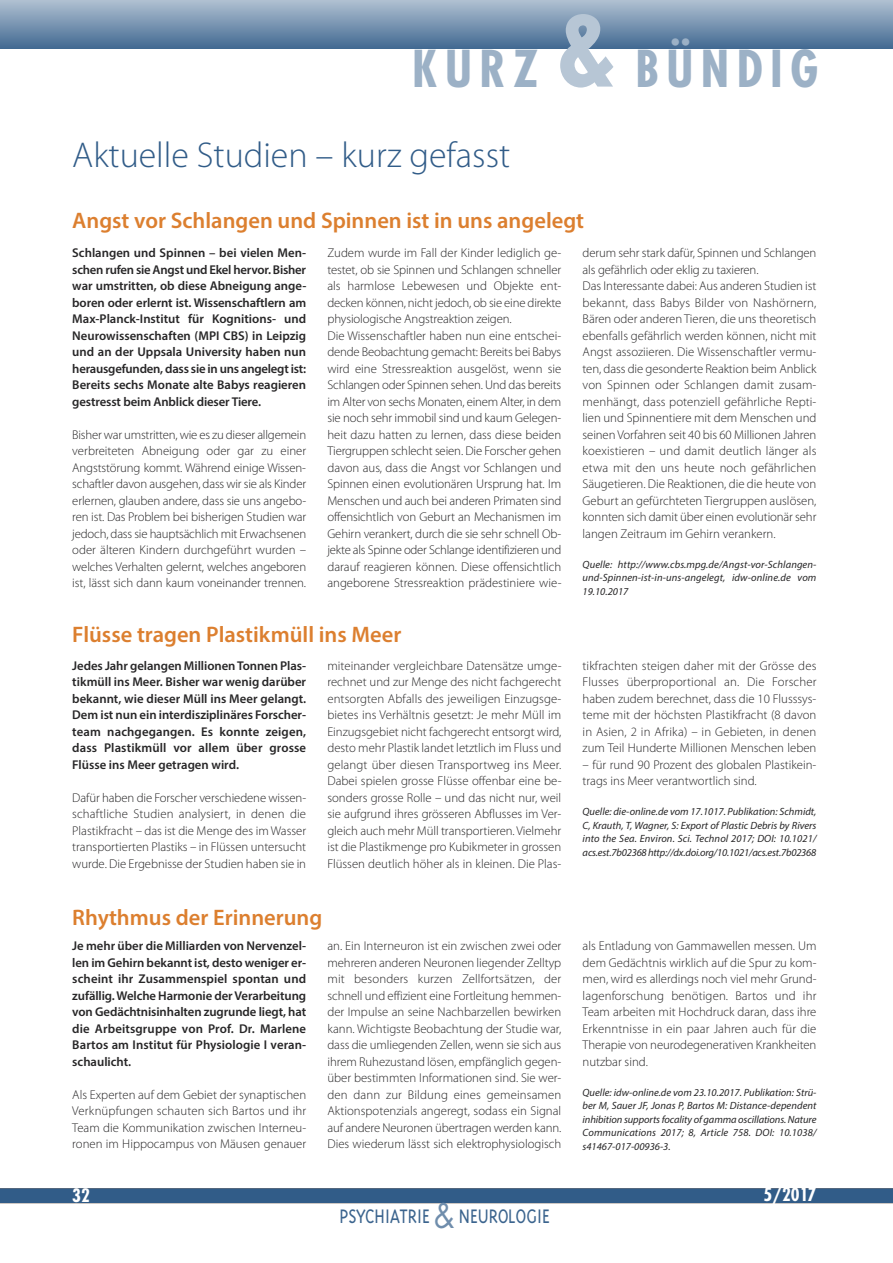
<style>
.page{position:relative;width:893px;height:1263px;background:#fff}
.page>*{position:absolute;margin:0;border:0;box-sizing:border-box;transform-origin:0 0}
.t1{font:700 condensed 49.5px "Futura";letter-spacing:.15em;color:#9cb1c6}
.t2{font:300 36px "Myriad Pro";color:#315c88}
.t3{font:600 22.5px "Myriad Pro";color:#dc7f2f}
.t4{font:300 22.5px "Triplex";color:#3b648e;scale:.88 1}
.t5{font:700 condensed 18px "Futura";color:#fff}
.t6{font:300 12.75px/16.5px "Myriad Pro";color:#272627;text-align:justify}
.t7{font:600 12.75px/16.5px "Myriad Pro";color:#272627;text-align:justify}
.t8{font:italic 10.5px/13.5px "Myriad Pro";letter-spacing:.01em;color:#272627;text-align:justify}
.s1{font-size:99px;color:#b7c6d5}
.s2{font-family:"Futura";font-weight:400;font-size:33px;color:#6f8dac}
</style>
<div class="page">
<div style="left:0;top:1188px;width:893px;height:15px;background:#315c88"></div>
<div style="left:0;top:0;width:893px;height:48px;background:linear-gradient(to bottom,#b0c0d1,#466c94)"></div>
<h1 class="t1" style="left:412px;top:47px;width:407px">KURZ <span class="s1">&amp;</span> BÜNDIG</h1>
<h2 class="t2" style="left:72px;top:142px;width:439px">Aktuelle Studien – kurz gefasst</h2>
<h3 class="t3" style="left:72px;top:212px;width:513px">Angst vor Schlangen und Spinnen ist in uns angelegt</h3>
<p class="t7" style="left:72px;top:246px;width:236px">Schlangen und Spinnen – bei vielen Men&shy;schen rufen sie Angst und Ekel hervor. Bisher war umstritten, ob diese Abneigung ange&shy;boren oder erlernt ist. Wissenschaftlern am Max-Planck-Institut für Kognitions- und Neurowissenschaften (MPI CBS) in Leipzig und an der Uppsala University haben nun herausgefunden, dass sie in uns angelegt ist:<br>Bereits sechs Monate alte Babys reagieren gestresst beim Anblick dieser Tiere.</p>
<p class="t6" style="left:72px;top:427px;width:235px">Bisher war umstritten, wie es zu dieser allgemein verbreiteten Abneigung oder gar zu einer Angststörung kommt. Während einige Wissen&shy;schaftler davon ausgehen, dass wir sie als Kinder erlernen, glauben andere, dass sie uns angebo&shy;ren ist. Das Problem bei bisherigen Studien war jedoch, dass sie hauptsächlich mit Erwachsenen oder älteren Kindern durchgeführt wurden – welches Verhalten gelernt, welches angeboren ist, lässt sich dann kaum voneinander trennen.</p>
<p class="t6" style="left:327px;top:246px;width:236px;text-align:left">Zudem wurde im Fall der Kinder lediglich ge&shy;testet, ob sie Spinnen und Schlangen schneller als harmlose Lebewesen und Objekte ent&shy;decken können, nicht jedoch, ob sie eine direkte physiologische Angstreaktion zeigen.<br>Die Wissenschaftler haben nun eine entschei&shy;dende Beobachtung gemacht: Bereits bei Babys wird eine Stressreaktion ausgelöst, wenn sie Schlangen oder Spinnen sehen. Und das bereits im Alter von sechs Monaten, einem Alter, in dem sie noch sehr immobil sind und kaum Gelegen&shy;heit dazu hatten zu lernen, dass diese beiden Tiergruppen schlecht seien. Die Forscher gehen davon aus, dass die Angst vor Schlangen und Spinnen einen evolutionären Ursprung hat. Im Menschen und auch bei anderen Primaten sind offensichtlich von Geburt an Mechanismen im Gehirn verankert, durch die sie sehr schnell Ob&shy;jekte als Spinne oder Schlange identifizieren und darauf reagieren können. Diese offensichtlich angeborene Stressreaktion prädestiniere wie-</p>
<p class="t6" style="left:583px;top:246px;width:235px;text-align:left">derum sehr stark dafür, Spinnen und Schlangen als gefährlich oder eklig zu taxieren.<br>Das Interessante dabei: Aus anderen Studien ist bekannt, dass Babys Bilder von Nashörnern, Bären oder anderen Tieren, die uns theoretisch ebenfalls gefährlich werden können, nicht mit Angst assoziieren. Die Wissenschaftler vermu&shy;ten, dass die gesonderte Reaktion beim Anblick von Spinnen oder Schlangen damit zusam&shy;menhängt, dass potenziell gefährliche Repti&shy;lien und Spinnentiere mit dem Menschen und seinen Vorfahren seit 40 bis 60 Millionen Jahren koexistieren – und damit deutlich länger als etwa mit den uns heute noch gefährlichen Säugetieren. Die Reaktionen, die die heute von Geburt an gefürchteten Tiergruppen auslösen, konnten sich damit über einen evolutionär sehr langen Zeitraum im Gehirn verankern.</p>
<p class="t8" style="left:583px;top:558px;width:235px">Quelle: http://www.cbs.mpg.de/Angst-vor-Schlangen&shy;und-Spinnen-ist-in-uns-angelegt, idw-online.de vom 19.10.2017</p>
<h3 class="t3" style="left:72px;top:626px;width:331px">Flüsse tragen Plastikmüll ins Meer</h3>
<p class="t7" style="left:72px;top:658px;width:235px">Jedes Jahr gelangen MillionenTonnen Plas&shy;tikmüll ins Meer. Bisher war wenig darüber bekannt, wie dieser Müll ins Meer gelangt.<br>Dem ist nun ein interdisziplinäres Forscher&shy;team nachgegangen. Es konnte zeigen, dass Plastikmüll vor allem über grosse Flüsse ins Meer getragen wird.</p>
<p class="t6" style="left:72px;top:790px;width:235px">Dafür haben die Forscher verschiedene wissen&shy;schaftliche Studien analysiert, in denen die Plastikfracht – das ist die Menge des im Wasser transportierten Plastiks – in Flüssen untersucht wurde. Die Ergebnisse der Studien haben sie in</p>
<p class="t6" style="left:327px;top:658px;width:236px">miteinander vergleichbare Datensätze umge&shy;rechnet und zur Menge des nicht fachgerecht entsorgten Abfalls des jeweiligen Einzugsge&shy;bietes ins Verhältnis gesetzt: Je mehr Müll im Einzugsgebiet nicht fachgerecht entsorgt wird, desto mehr Plastik landet letztlich im Fluss und gelangt über diesen Transportweg ins Meer.<br>Dabei spielen grosse Flüsse offenbar eine be&shy;sonders grosse Rolle – und das nicht nur, weil sie aufgrund ihres grösseren Abflusses im Ver&shy;gleich auch mehr Müll transportieren. Vielmehr ist die Plastikmenge pro Kubikmeter in grossen Flüssen deutlich höher als in kleinen. Die Plas-</p>
<p class="t6" style="left:583px;top:658px;width:235px">tikfrachten steigen daher mit der Grösse des Flusses überproportional an. Die Forscher haben zudem berechnet, dass die 10 Flusssys&shy;teme mit der höchsten Plastikfracht (8 davon in Asien, 2 in Afrika) – in Gebieten, in denen zum Teil Hunderte Millionen Menschen leben</p>
<p class="t6" style="left:583px;top:757px;width:235px">– für rund 90 Prozent des globalen Plastikein&shy;trags ins Meer verantwortlich sind.</p>
<p class="t8" style="left:583px;top:806px;width:235px">Quelle: die-online.de vom 17.1017. Publikation: Schmidt, C, Krauth, T, Wagner, S: Export of Plastic Debris by Rivers into the Sea. Environ. Sci. Technol 2017; DOI: 10.1021/ acs.est.7b02368http://dx.doi.org/10.1021/acs.est.7b02368</p>
<h3 class="t3" style="left:72px;top:909px;width:252px">Rhythmus der Erinnerung</h3>
<p class="t7" style="left:72px;top:939px;width:235px">Je mehr über die Milliarden von Nervenzel&shy;len im Gehirn bekannt ist, desto weniger er&shy;scheint ihr Zusammenspiel spontan und zufällig.Welche Harmonie derVerarbeitung von Gedächtnisinhalten zugrunde liegt, hat die Arbeitsgruppe von Prof. Dr. Marlene Bartos am Institut für Physiologie I veran&shy;schaulicht.</p>
<p class="t6" style="left:72px;top:1087px;width:235px">Als Experten auf dem Gebiet der synaptischen Verknüpfungen schauten sich Bartos und ihr Team die Kommunikation zwischen Interneu&shy;ronen im Hippocampus von Mäusen genauer</p>
<p class="t6" style="left:327px;top:938px;width:235px">an. Ein Interneuron ist ein zwischen zwei oder mehreren anderen Neuronen liegender Zelltyp mit besonders kurzen Zellfortsätzen, der schnell und effizient eine Fortleitung hemmen&shy;der Impulse an seine Nachbarzellen bewirken kann. Wichtigste Beobachtung der Studie war, dass die umliegenden Zellen, wenn sie sich aus ihrem Ruhezustand lösen, empfänglich gegen&shy;über bestimmten Informationen sind. Sie wer&shy;den dann zur Bildung eines gemeinsamen Aktionspotenzials angeregt, sodass ein Signal auf andere Neuronen übertragen werden kann.<br>Dies wiederum lässt sich elektrophysiologisch</p>
<p class="t6" style="left:583px;top:938px;width:235px">als Entladung von Gammawellen messen. Um dem Gedächtnis wirklich auf die Spur zu kom&shy;men, wird es allerdings noch viel mehr Grund&shy;lagenforschung benötigen. Bartos und ihr Team arbeiten mit Hochdruck daran, dass ihre Erkenntnisse in ein paar Jahren auch für die Therapie von neurodegenerativen Krankheiten nutzbar sind.</p>
<p class="t8" style="left:583px;top:1086px;width:235px">Quelle: idw-online.de vom 23.10.2017. Publikation: Strü&shy;ber M, Sauer JF, Jonas P, Bartos M: Distance-dependent inhibition supportsfocality of gamma oscillations.Nature Communications 2017; 8, Article 758. DOI: 10.1038/ s41467-017-00936-3.</p>
<h3 class="t5" style="left:72px;top:1188px;width:19px">32</h3>
<h3 class="t5" style="left:763px;top:1187px;width:55px">5/2017</h3>
<h3 class="t4" style="left:340px;top:1202px;width:240px">PSYCHIATRIE <span class="s2">&amp;</span> NEUROLOGIE</h3>
</div>
